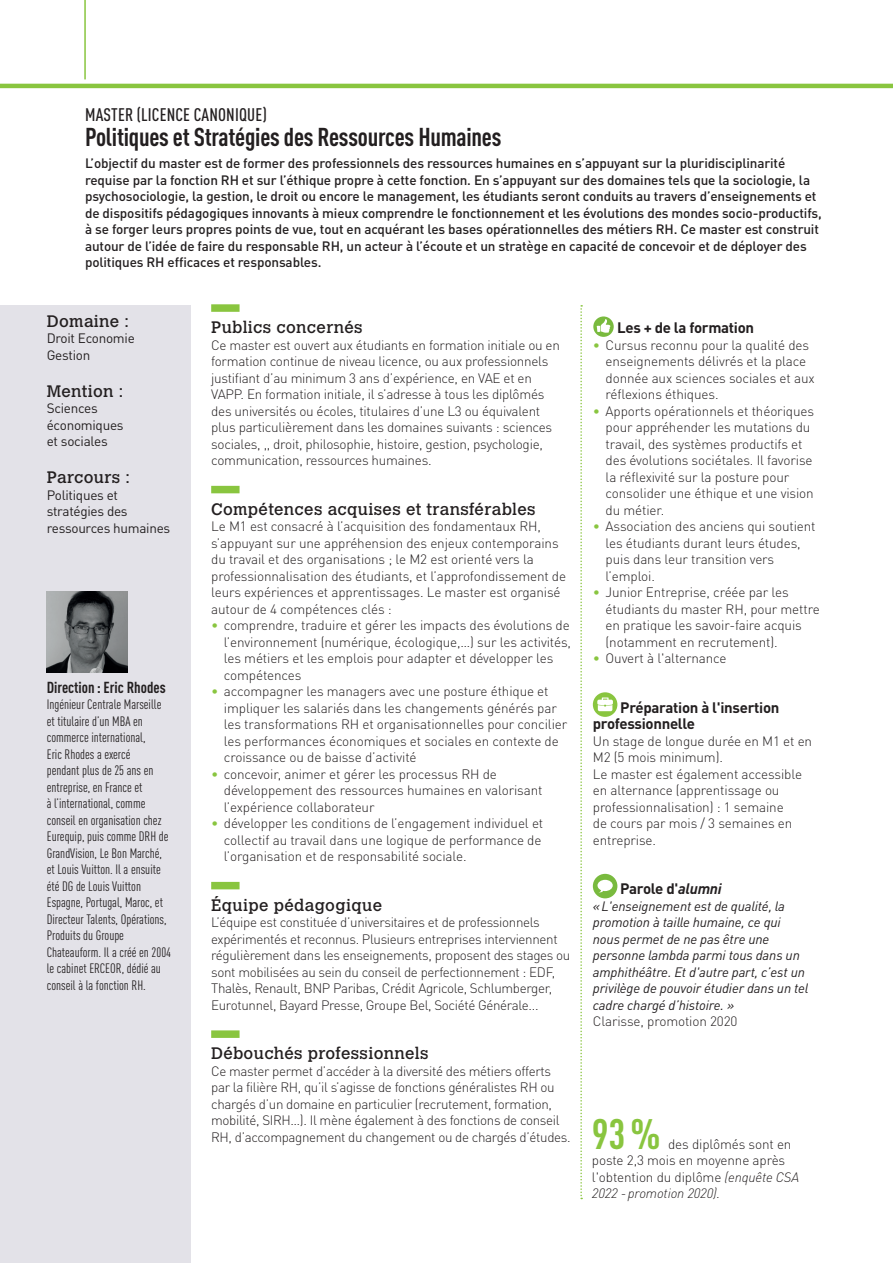
<style>
.page{position:relative;width:893px;height:1263px;background:#fff}
.page>*{position:absolute;margin:0;border:0;box-sizing:border-box;transform-origin:0 0}
.EXERGUE_chiffre_clé{font:700 condensed 42px "DINOT";color:#89c53f}
.Titre_cursus_Master{font:700 condensed 25.5px "DINOT";letter-spacing:-.01em;color:#231f20}
.titre_type_diplome{font:500 condensed 18px "DINOT";letter-spacing:.01em;color:#231f20}
.Intertitre_Masters{font:16.5px "Calvert MT Std";letter-spacing:.02em;color:#231f20}
.DMP_Intertitre{font:16.5px "Calvert MT Std";letter-spacing:.02em;color:#231f20}
.BIOS_fond_couleur{font:700 condensed 15.75px "DINOT";color:#231f20}
.Intertitre_petite_colonne{font:700 15px/16.5px "DINOT";letter-spacing:-.02em;color:#231f20}
.Texte_courant{font:300 13.5px/16.5px "DINOT";letter-spacing:-.01em;color:#231f20}
.FORMATIONS_intro{font:500 13.5px/16.5px "DINOT";letter-spacing:-.01em;color:#231f20}
.BIOS_fond_couleur-2{font:condensed 13.5px/16.5px "DINOT";color:#231f20}
.Témoignage_Master{font:italic 13.5px/16.5px "DINOT";letter-spacing:-.01em;color:#231f20}
.EXERGUE_chiffre_clé-2{font:300 13.5px/16.2px "DINOT";letter-spacing:-.01em;color:#231f20}
.DMP_txt_courant{font:13.5px/16.5px "DINOT";letter-spacing:-.02em;color:#231f20}
.s1{color:#89c53f}
.s2{font-style:italic}
</style>
<div class="page">
<hr style="left:84px;top:0;width:2px;height:79px;background:#89c53f">
<hr style="left:0;top:84px;width:893px;height:4px;background:#89c53f">
<svg style="left:580px;top:305px;width:2px;height:894px"></svg>
<div style="left:0;top:305px;width:191px;height:958px;background:#e3e2e8"></div>
<img style="left:47px;top:591px;width:81px;height:81px">
<div style="left:211px;top:304px;width:29px;height:8px;background:#89c53f"></div>
<div style="left:211px;top:486px;width:29px;height:7px;background:#89c53f"></div>
<div style="left:211px;top:882px;width:29px;height:7px;background:#89c53f"></div>
<div style="left:211px;top:1030px;width:29px;height:8px;background:#89c53f"></div>
<svg style="left:593px;top:316px;width:21px;height:21px"></svg>
<svg style="left:593px;top:692px;width:24px;height:25px"></svg>
<svg style="left:593px;top:874px;width:24px;height:24px"></svg>
<p class="titre_type_diplome" style="left:85px;top:104px;width:183px">MASTER (LICENCE CANONIQUE)</p>
<p class="Titre_cursus_Master" style="left:85px;top:122px;width:418px">Politiques et Stratégies des Ressources Humaines</p>
<p class="FORMATIONS_intro" style="left:85px;top:155px;width:738px">L’objectif du master est de former des professionnels des ressources humaines en s’appuyant sur la pluridisciplinarité requise par la fonction RH et sur l’éthique propre à cette fonction. En s’appuyant sur des domaines tels que la sociologie, la psychosociologie, la gestion, le droit ou encore le management, les étudiants seront conduits au travers d’enseignements et de dispositifs pédagogiques innovants à mieux comprendre le fonctionnement et les évolutions des mondes socio-productifs, à se forger leurs propres points de vue, tout en acquérant les bases opérationnelles des métiers RH. Ce master est construit autour de l’idée de faire du responsable RH, un acteur à l’écoute et un stratège en capacité de concevoir et de déployer des politiques RH efficaces et responsables.</p>
<p class="DMP_Intertitre" style="left:47px;top:312px;width:84px">Domaine :</p>
<p class="DMP_txt_courant" style="left:47px;top:330px;width:90px">Droit Economie<br>Gestion</p>
<p class="DMP_Intertitre" style="left:47px;top:381px;width:78px">Mention :</p>
<p class="DMP_txt_courant" style="left:47px;top:400px;width:78px">Sciences économiques et sociales</p>
<p class="DMP_Intertitre" style="left:47px;top:468px;width:85px">Parcours :</p>
<p class="DMP_txt_courant" style="left:47px;top:486px;width:125px">Politiques et stratégies des ressources humaines</p>
<p class="BIOS_fond_couleur" style="left:47px;top:677px;width:120px">Direction : Eric Rhodes</p>
<p class="BIOS_fond_couleur-2" style="left:47px;top:696px;width:126px">Ingénieur Centrale Marseille et titulaire d’un MBA en commerce international,<br>Eric Rhodes a exercé<br>pendant plus de 25 ans en entreprise, en France et<br>à l’international, comme conseil en organisation chez<br>Eurequip, puis comme DRH de<br>GrandVision, Le Bon Marché, et Louis Vuitton. Il a ensuite été DG de Louis Vuitton<br>Espagne, Portugal, Maroc, et<br>Directeur Talents, Opérations,<br>Produits du Groupe<br>Chateauform. Il a créé en 2004 le cabinet ERCEOR, dédié au conseil à la fonction RH.</p>
<p class="Intertitre_Masters" style="left:211px;top:318px;width:153px">Publics concernés</p>
<p class="Texte_courant" style="left:211px;top:336px;width:350px">Ce master est ouvert aux étudiants en formation initiale ou en formation continue de niveau licence, ou aux professionnels justifiant d’au minimum 3 ans d’expérience, en VAE et en VAPP. En formation initiale, il s’adresse à tous les diplômés des universités ou écoles, titulaires d’une L3 ou équivalent plus particulièrement dans les domaines suivants : sciences sociales, ,, droit, philosophie, histoire, gestion, psychologie, communication, ressources humaines.</p>
<p class="Intertitre_Masters" style="left:211px;top:499px;width:326px">Compétences acquises et transférables</p>
<p class="Texte_courant" style="left:211px;top:518px;width:356px">Le M1 est consacré à l’acquisition des fondamentaux RH, s’appuyant sur une appréhension des enjeux contemporains du travail et des organisations ; le M2 est orienté vers la professionnalisation des étudiants, et l’approfondissement de leurs expériences et apprentissages. Le master est organisé autour de 4 compétences clés :</p>
<p class="Texte_courant" style="left:224px;top:617px;width:349px;text-indent:-13px"><span class="s1">•</span> comprendre, traduire et gérer les impacts des évolutions de l’environnement (numérique, écologique,…) sur les activités, les métiers et les emplois pour adapter et développer les compétences</p>
<p class="Texte_courant" style="left:224px;top:683px;width:345px;text-indent:-13px"><span class="s1">•</span> accompagner les managers avec une posture éthique et impliquer les salariés dans les changements générés par les transformations RH et organisationnelles pour concilier les performances économiques et sociales en contexte de croissance ou de baisse d’activité</p>
<p class="Texte_courant" style="left:224px;top:765px;width:320px;text-indent:-13px"><span class="s1">•</span> concevoir, animer et gérer les processus RH de développement des ressources humaines en valorisant l’expérience collaborateur</p>
<p class="Texte_courant" style="left:224px;top:815px;width:321px;text-indent:-13px"><span class="s1">•</span> développer les conditions de l’engagement individuel et collectif au travail dans une logique de performance de l’organisation et de responsabilité sociale.</p>
<p class="Intertitre_Masters" style="left:211px;top:895px;width:172px">Équipe pédagogique</p>
<p class="Texte_courant" style="left:211px;top:914px;width:361px">L’équipe est constituée d’universitaires et de professionnels expérimentés et reconnus. Plusieurs entreprises interviennent régulièrement dans les enseignements, proposent des stages ou sont mobilisées au sein du conseil de perfectionnement : EDF, Thalès, Renault, BNP Paribas, Crédit Agricole, Schlumberger, Eurotunnel, Bayard Presse, Groupe Bel, Société Générale...</p>
<p class="Intertitre_Masters" style="left:211px;top:1044px;width:219px">Débouchés professionnels</p>
<p class="Texte_courant" style="left:211px;top:1062px;width:361px">Ce master permet d’accéder à la diversité des métiers offerts par la filière RH, qu’il s’agisse de fonctions généralistes RH ou chargés d’un domaine en particulier (recrutement, formation, mobilité, SIRH…). Il mène également à des fonctions de conseil RH, d’accompagnement du changement ou de chargés d’études.</p>
<p class="Intertitre_petite_colonne" style="left:617px;top:319px;width:139px">Les + de la formation</p>
<p class="Texte_courant" style="left:606px;top:336px;width:211px;text-indent:-13px"><span class="s1">•</span> Cursus reconnu pour la qualité des enseignements délivrés et la place donnée aux sciences sociales et aux réflexions éthiques.</p>
<p class="Texte_courant" style="left:606px;top:402px;width:210px;text-indent:-13px"><span class="s1">•</span> Apports opérationnels et théoriques pour appréhender les mutations du travail, des systèmes productifs et des évolutions sociétales. Il favorise la réflexivité sur la posture pour consolider une éthique et une vision du métier.</p>
<p class="Texte_courant" style="left:606px;top:518px;width:211px;text-indent:-13px"><span class="s1">•</span> Association des anciens qui soutient les étudiants durant leurs études, puis dans leur transition vers l’emploi.</p>
<p class="Texte_courant" style="left:606px;top:584px;width:216px;text-indent:-13px"><span class="s1">•</span> Junior Entreprise, créée par les étudiants du master RH, pour mettre en pratique les savoir-faire acquis (notamment en recrutement).</p>
<p class="Texte_courant" style="left:593px;top:650px;width:135px"><span class="s1">•</span> Ouvert à l'alternance</p>
<p class="Intertitre_petite_colonne" style="left:593px;top:698px;width:188px;text-indent:27px">Préparation à l'insertion professionnelle</p>
<p class="Texte_courant" style="left:593px;top:732px;width:221px">Un stage de longue durée en M1 et en<br>M2 (5 mois minimum).</p>
<p class="Texte_courant" style="left:593px;top:765px;width:211px">Le master est également accessible en alternance (apprentissage ou professionnalisation) : 1 semaine</p>
<p class="Texte_courant" style="left:593px;top:815px;width:201px">de cours par mois / 3 semaines en entreprise.</p>
<p class="Intertitre_petite_colonne" style="left:620px;top:880px;width:103px">Parole d'<span class="s2">alumni</span></p>
<p class="Témoignage_Master" style="left:593px;top:897px;width:217px">«L'enseignement est de qualité, la promotion à taille humaine, ce qui nous permet de ne pas être une personne lambda parmi tous dans un amphithéâtre. Et d'autre part, c’est un privilège de pouvoir étudier dans un tel cadre chargé d’histoire. »</p>
<p class="Texte_courant" style="left:593px;top:1013px;width:146px">Clarisse, promotion 2020</p>
<p class="EXERGUE_chiffre_clé" style="left:592px;top:1109px;width:71px">93%</p>
<p class="EXERGUE_chiffre_clé-2" style="left:592px;top:1136px;width:209px;text-indent:76px">des diplômés sont en poste 2,3 mois en moyenne après l'obtention du diplôme <span class="s2">(enquête CSA<br>2022 -promotion 2020).</span></p>
</div>
